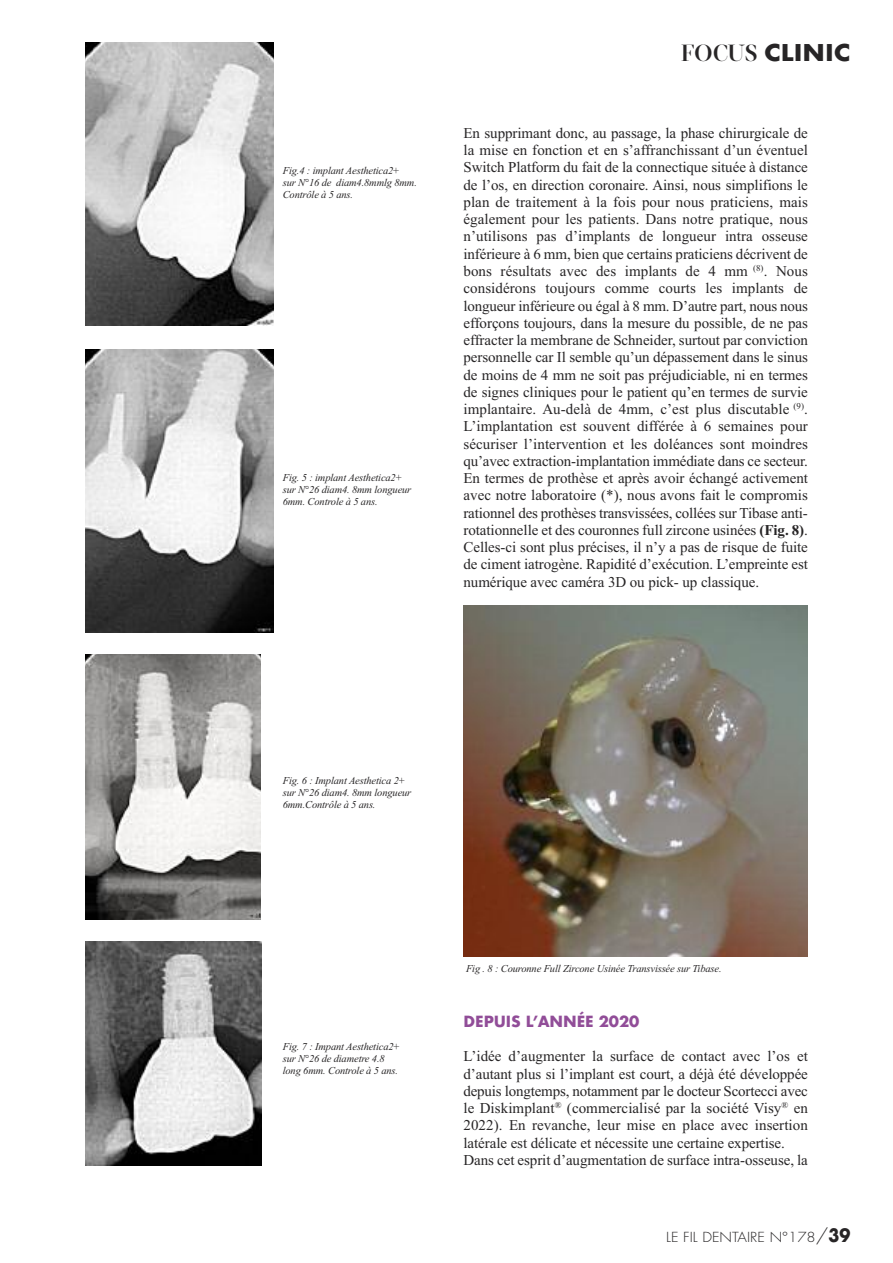
<style>
.page{position:relative;width:893px;height:1263px;background:#fff}
.page>*{position:absolute;margin:0;border:0;box-sizing:border-box;transform-origin:0 0}
.t1{font:700 22.5px "Futura";color:#272526;scale:1.1 1}
.t2{font:15px/17.2px "Times New Roman";letter-spacing:-.005em;color:#272526;text-align:justify}
.t3{font:700 15px "Futura";letter-spacing:-.005em;color:#914d98}
.t4{font:300 13.5px "Futura";color:#272526;scale:1.1 1}
.t5{font:italic 10.5px/12px "Times New Roman";letter-spacing:-.015em;color:#272526}
.s1{font-family:"Velino Condensed Display";font-weight:500;font-size:24px}
.s2{font-weight:700}
.s3{font-size:18px}
.s4{font-weight:700;font-size:18px}
</style>
<div class="page">
<img style="left:85px;top:43px;width:189px;height:283px">
<img style="left:85px;top:349px;width:189px;height:283px">
<img style="left:463px;top:606px;width:345px;height:350px">
<img style="left:85px;top:942px;width:176px;height:223px">
<img style="left:85px;top:654px;width:176px;height:266px">
<p class="t5" style="left:283px;top:164px;width:136px">Fig.4 : implant Aesthetica2+<br>sur N°16 de diam4.8mmlg 8mm.<br>Contrôle à 5 ans.</p>
<p class="t5" style="left:283px;top:471px;width:130px">Fig. 5 : implant Aesthetica2+ sur N°26 diam4. 8mm longueur<br>6mm. Controle à 5 ans.</p>
<h1 class="t1" style="left:681px;top:36px;width:156px"><span class="s1">FOCUS</span> CLINIC</h1>
<p class="t2" style="left:463px;top:124px;width:346px">En supprimant donc, au passage, la phase chirurgicale de la mise en fonction et en s’affranchissant d’un éventuel Switch Platform du fait de la connectique située à distance de l’os, en direction coronaire. Ainsi, nous simplifions le plan de traitement à la fois pour nous praticiens, mais également pour les patients. Dans notre pratique, nous n’utilisons pas d’implants de longueur intra osseuse inférieure à 6 mm, bien que certains praticiens décrivent de bons résultats avec des implants de 4 mm <sup>(8)</sup>. Nous considérons toujours comme courts les implants de longueur inférieure ou égal à 8 mm. D’autre part, nous nous efforçons toujours, dans la mesure du possible, de ne pas effracter la membrane de Schneider, surtout par conviction personnelle car Il semble qu’un dépassement dans le sinus de moins de 4 mm ne soit pas préjudiciable, ni en termes de signes cliniques pour le patient qu’en termes de survie implantaire. Au-delà de 4mm, c’est plus discutable <sup>(9)</sup>.<br>L’implantation est souvent différée à 6 semaines pour sécuriser l’intervention et les doléances sont moindres qu’avec extraction-implantation immédiate dans ce secteur.<br>En termes de prothèse et après avoir échangé activement avec notre laboratoire (*), nous avons fait le compromis rationnel des prothèses transvissées, collées sur Tibase anti&shy;rotationnelle et des couronnes full zircone usinées <span class="s2">(Fig. 8)</span>.<br>Celles-ci sont plus précises, il n’y a pas de risque de fuite de ciment iatrogène. Rapidité d’exécution. L’empreinte est numérique avec caméra 3D ou pick- up classique.</p>
<p class="t5" style="left:283px;top:774px;width:130px">Fig. 6 : Implant Aesthetica 2+ sur N°26 diam4. 8mm longueur<br>6mm.Contrôle à 5 ans.</p>
<p class="t5" style="left:283px;top:1040px;width:119px">Fig. 7 : Impant Aesthetica2+ sur N°26 de diametre 4.8 long 6mm. Controle à 5 ans.</p>
<p class="t5" style="left:466px;top:962px;width:257px">Fig . 8 : Couronne Full Zircone Usinée Transvissée sur Tibase.</p>
<p class="t3" style="left:463px;top:1010px;width:177px">DEPUIS L’ANNÉE 2020</p>
<p class="t2" style="left:463px;top:1047px;width:346px;text-align:left">L’idée d’augmenter la surface de contact avec l’os et d’autant plus si l’implant est court, a déjà été développée depuis longtemps, notamment par le docteur Scortecci avec le Diskimplant<sup>®</sup> (commercialisé par la société Visy<sup>®</sup> en 2022). En revanche, leur mise en place avec insertion latérale est délicate et nécessite une certaine expertise.<br>Dans cet esprit d’augmentation de surface intra-osseuse, la</p>
<p class="t4" style="left:666px;top:1230px;width:169px">LE FIL DENTAIRE N°178<span class="s3">/</span><span class="s4">39</span></p>
</div>
